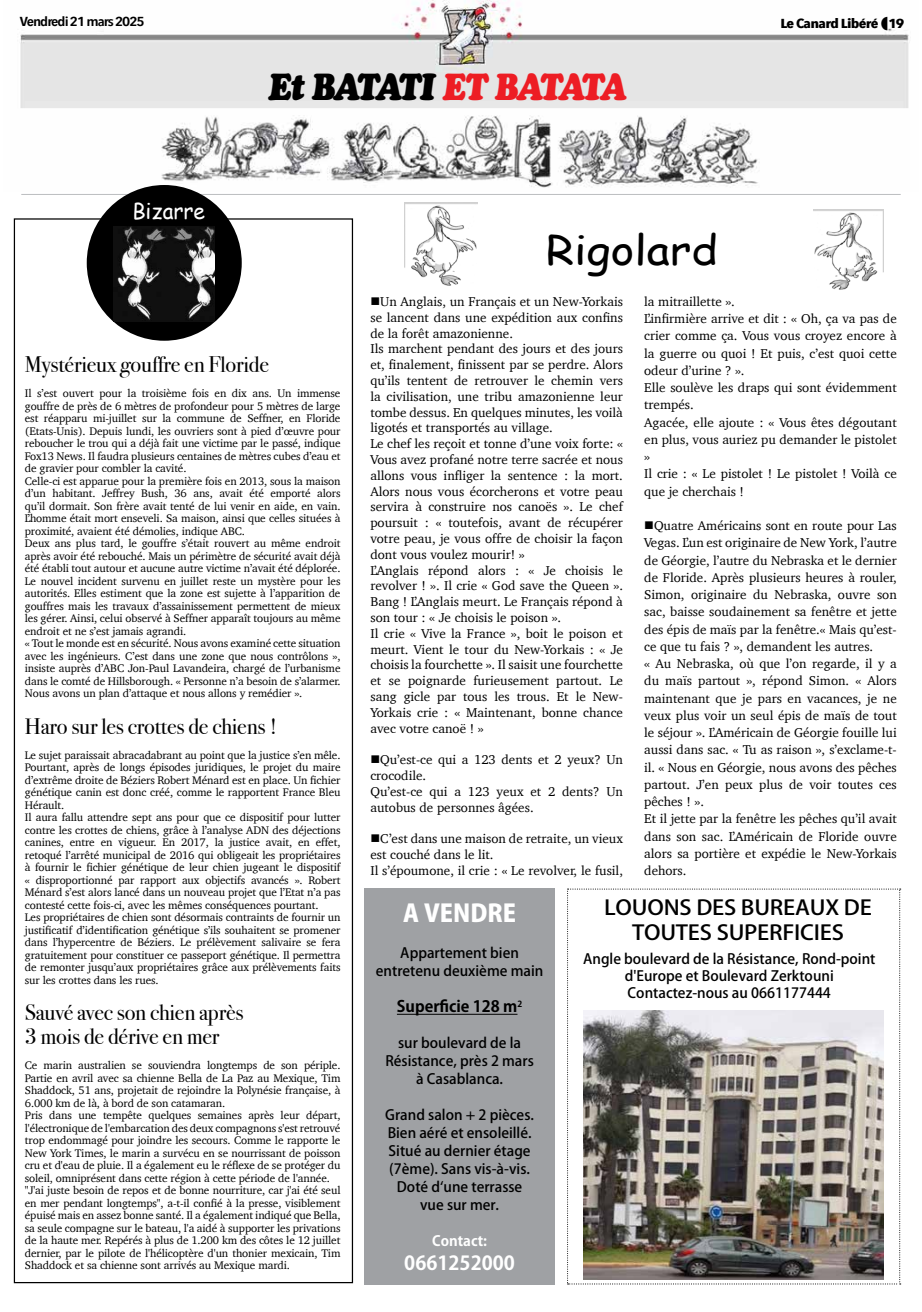
<style>
.page{position:relative;width:922px;height:1312px;background:#fff}
.page>*{position:absolute;margin:0;border:0;box-sizing:border-box;transform-origin:0 0}
.t1{font:40.62px "Comic Sans MS";color:#000;scale:1.11 1}
.t2{font:italic 37.5px "Cooper Black Std";letter-spacing:-.095em;color:#000;scale:.9 1}
.t3{font:800 24px "Koz Go Pr 6 N";color:#fff}
.t4{font:22.5px/23.8px "Bodoni Svty Two ITCTT";letter-spacing:-.01em;color:#000}
.t5{font:22px "Comic Sans MS";color:#fff;scale:.95 1}
.t6{font:500 20.38px/25.1px "Koz Go Pr 6 N";letter-spacing:-.01em;color:#000;text-align:center;scale:1.11 1}
.t7{font:700 19.25px "Koz Go Pr 6 N";color:#fff}
.t8{font:700 15.62px "Koz Go Pr 6 N";color:#000}
.t9{font:500 14.12px/18px "Koz Go Pr 6 N";color:#000;text-align:center}
.t10{font:700 14.12px "Koz Go Pr 6 N";color:#fff}
.t11{font:13.12px/15.8px "Charter";color:#000}
.t12{font:600 13px "Avenir Next Condensed";letter-spacing:-.06em;color:#000;scale:1.25 1}
.t13{font:700 13px "Avenir Next Condensed";letter-spacing:-.04em;color:#000;scale:1.25 1}
.t14{font:11.25px/12.5px "Charter";letter-spacing:-.01em;color:#000}
.s1{color:#ed1d24}
</style>
<div class="page">
<img style="left:20px;top:0;width:889px;height:191px">
<hr style="left:21px;top:194px;width:879px;height:1px;background:#bcbec0">
<img style="left:404px;top:202px;width:73px;height:84px">
<img style="left:813px;top:210px;width:70px;height:80px">
<div style="left:364px;top:888px;width:190px;height:396px;background:#9fa1a4"></div>
<hr style="left:397px;top:1013px;width:120px;height:1px;background:#000">
<svg style="left:567px;top:888px;width:333px;height:396px"></svg>
<img style="left:583px;top:1009px;width:300px;height:270px">
<div style="left:87px;top:185px;width:155px;height:155px;background:#000;border-radius:50%"></div>
<img style="left:113px;top:226px;width:101px;height:96px">
<svg style="left:881px;top:16px;width:6px;height:14px"></svg>
<p class="t12" style="left:20px;top:10px;width:101px">Vendredi 21 mars 2025</p>
<p class="t13" style="left:780px;top:15px;width:100px">Le Canard Libéré 19</p>
<h3 class="t5" style="left:132px;top:195px;width:78px">Bizarre</h3>
<h2 class="t2" style="left:268px;top:64px;width:400px">Et BATATI <span class="s1">ET BATATA</span></h2>
<h1 class="t1" style="left:545px;top:220px;width:156px">Rigolard</h1>
<h3 class="t4" style="left:25px;top:350px;width:246px">Mystérieux gouffre en Floride</h3>
<p class="t14" style="left:25px;top:387px;width:317px">Il s’est ouvert pour la troisième fois en dix ans. Un immense gouffre de près de 6 mètres de profondeur pour 5 mètres de large est réapparu mi-juillet sur la commune de Seffner, en Floride (Etats-Unis). Depuis lundi, les ouvriers sont à pied d’œuvre pour reboucher le trou qui a déjà fait une victime par le passé, indique Fox13 News. Il faudra plusieurs centaines de mètres cubes d’eau et de gravier pour combler la cavité.<br>Celle-ci est apparue pour la première fois en 2013, sous la maison d’un habitant. Jeffrey Bush, 36 ans, avait été emporté alors qu’il dormait. Son frère avait tenté de lui venir en aide, en vain.<br>L’homme était mort enseveli. Sa maison, ainsi que celles situées à proximité, avaient été démolies, indique ABC.<br>Deux ans plus tard, le gouffre s’était rouvert au même endroit après avoir été rebouché. Mais un périmètre de sécurité avait déjà été établi tout autour et aucune autre victime n’avait été déplorée.<br>Le nouvel incident survenu en juillet reste un mystère pour les autorités. Elles estiment que la zone est sujette à l’apparition de gouffres mais les travaux d’assainissement permettent de mieux les gérer. Ainsi, celui observé à Seffner apparaît toujours au même endroit et ne s’est jamais agrandi.<br>« Tout le monde est en sécurité. Nous avons examiné cette situation avec les ingénieurs. C’est dans une zone que nous contrôlons », insiste auprès d’ABC Jon-Paul Lavandeira, chargé de l’urbanisme dans le comté de Hillsborough. « Personne n’a besoin de s’alarmer.<br>Nous avons un plan d’attaque et nous allons y remédier ».</p>
<h3 class="t4" style="left:25px;top:711px;width:254px">Haro sur les crottes de chiens !</h3>
<p class="t14" style="left:25px;top:748px;width:317px">Le sujet paraissait abracadabrant au point que la justice s’en mêle.<br>Pourtant, après de longs épisodes juridiques, le projet du maire d’extrême droite de Béziers Robert Ménard est en place. Un fichier génétique canin est donc créé, comme le rapportent France Bleu Hérault.<br>Il aura fallu attendre sept ans pour que ce dispositif pour lutter contre les crottes de chiens, grâce à l’analyse ADN des déjections canines, entre en vigueur. En 2017, la justice avait, en effet, retoqué l’arrêté municipal de 2016 qui obligeait les propriétaires à fournir le fichier génétique de leur chien jugeant le dispositif « disproportionné par rapport aux objectifs avancés ». Robert Ménard s’est alors lancé dans un nouveau projet que l’Etat n’a pas contesté cette fois-ci, avec les mêmes conséquences pourtant.<br>Les propriétaires de chien sont désormais contraints de fournir un justificatif d’identification génétique s’ils souhaitent se promener dans l’hypercentre de Béziers. Le prélèvement salivaire se fera gratuitement pour constituer ce passeport génétique. Il permettra de remonter jusqu’aux propriétaires grâce aux prélèvements faits sur les crottes dans les rues.</p>
<h3 class="t4" style="left:25px;top:998px;width:220px">Sauvé avec son chien après<br>3 mois de dérive en mer</h3>
<p class="t14" style="left:25px;top:1058px;width:317px">Ce marin australien se souviendra longtemps de son périple.<br>Partie en avril avec sa chienne Bella de La Paz au Mexique, Tim Shaddock, 51 ans, projetait de rejoindre la Polynésie française, à 6.000 km de là, à bord de son catamaran.<br>Pris dans une tempête quelques semaines après leur départ, l'électronique de l'embarcation des deux compagnons s'est retrouvé trop endommagé pour joindre les secours. Comme le rapporte le New York Times, le marin a survécu en se nourrissant de poisson cru et d'eau de pluie. Il a également eu le réflexe de se protéger du soleil, omniprésent dans cette région à cette période de l'année. "J'ai juste besoin de repos et de bonne nourriture, car j'ai été seul en mer pendant longtemps", a-t-il confié à la presse, visiblement épuisé mais en assez bonne santé. Il a également indiqué que Bella, sa seule compagne sur le bateau, l'a aidé à supporter les privations de la haute mer. Repérés à plus de 1.200 km des côtes le 12 juillet dernier, par le pilote de l'hélicoptère d'un thonier mexicain, Tim Shaddock et sa chienne sont arrivés au Mexique mardi.</p>
<p class="t11" style="left:370px;top:293px;width:254px">■Un Anglais, un Français et un New-Yorkais se lancent dans une expédition aux confins de la forêt amazonienne.<br>Ils marchent pendant des jours et des jours et, finalement, finissent par se perdre. Alors qu’ils tentent de retrouver le chemin vers la civilisation, une tribu amazonienne leur tombe dessus. En quelques minutes, les voilà ligotés et transportés au village.<br>Le chef les reçoit et tonne d’une voix forte: « Vous avez profané notre terre sacrée et nous allons vous infliger la sentence : la mort.<br>Alors nous vous écorcherons et votre peau servira à construire nos canoës ». Le chef poursuit : « toutefois, avant de récupérer votre peau, je vous offre de choisir la façon dont vous voulez mourir! »<br>L’Anglais répond alors : « Je choisis le revolver ! ». Il crie « God save the Queen ».<br>Bang ! L’Anglais meurt. Le Français répond à son tour : « Je choisis le poison ».<br>Il crie « Vive la France », boit le poison et meurt. Vient le tour du New-Yorkais : « Je choisis la fourchette ». Il saisit une fourchette et se poignarde furieusement partout. Le sang gicle par tous les trous. Et le New-Yorkais crie : « Maintenant, bonne chance avec votre canoë ! »</p>
<p class="t11" style="left:370px;top:751px;width:254px">■Qu’est-ce qui a 123 dents et 2 yeux? Un crocodile.<br>Qu’est-ce qui a 123 yeux et 2 dents? Un autobus de personnes âgées.</p>
<p class="t11" style="left:370px;top:830px;width:254px">■C’est dans une maison de retraite, un vieux est couché dans le lit.<br>Il s’époumone, il crie : « Le revolver, le fusil,</p>
<p class="t11" style="left:644px;top:292px;width:254px;line-height:17.2px">la mitraillette ».<br>L’infirmière arrive et dit : « Oh, ça va pas de crier comme ça. Vous vous croyez encore à la guerre ou quoi ! Et puis, c’est quoi cette odeur d’urine ? ».<br>Elle soulève les draps qui sont évidemment trempés.<br>Agacée, elle ajoute : « Vous êtes dégoutant en plus, vous auriez pu demander le pistolet »<br>Il crie : « Le pistolet ! Le pistolet ! Voilà ce que je cherchais !</p>
<p class="t11" style="left:644px;top:516px;width:254px;line-height:17.2px">■Quatre Américains sont en route pour Las Vegas. L’un est originaire de New York, l’autre de Géorgie, l’autre du Nebraska et le dernier de Floride. Après plusieurs heures à rouler, Simon, originaire du Nebraska, ouvre son sac, baisse soudainement sa fenêtre et jette des épis de maïs par la fenêtre.« Mais qu’est&shy;ce que tu fais ? », demandent les autres.<br>« Au Nebraska, où que l’on regarde, il y a du maïs partout », répond Simon. « Alors maintenant que je pars en vacances, je ne veux plus voir un seul épis de maïs de tout le séjour ». L’Américain de Géorgie fouille lui aussi dans sac. « Tu as raison », s’exclame-t&shy;il. « Nous en Géorgie, nous avons des pêches partout. J’en peux plus de voir toutes ces pêches ! ».<br>Et il jette par la fenêtre les pêches qu’il avait dans son sac. L’Américain de Floride ouvre alors sa portière et expédie le New-Yorkais dehors.</p>
<h3 class="t3" style="left:403px;top:899px;width:114px">A VENDRE</h3>
<p class="t9" style="left:376px;top:943px;width:169px">Appartement bien entretenu deuxième main</p>
<h3 class="t8" style="left:397px;top:997px;width:127px">Superficie 128 m<sup>2</sup></h3>
<p class="t9" style="left:385px;top:1033px;width:150px">sur boulevard de la<br>Résistance, près 2 mars à Casablanca.</p>
<p class="t9" style="left:385px;top:1105px;width:150px">Grand salon + 2 pièces.<br>Bien aéré et ensoleillé.<br>Situé au dernier étage (7ème). Sans vis-à-vis.<br>Doté d‘une terrasse vue sur mer.</p>
<p class="t10" style="left:432px;top:1232px;width:56px">Contact:</p>
<h3 class="t7" style="left:404px;top:1251px;width:112px">0661252000</h3>
<h3 class="t6" style="left:604px;top:895px;width:242px">LOUONS DES BUREAUX DE<br>TOUTES SUPERFICIES</h3>
<p class="t9" style="left:583px;top:950px;width:294px;line-height:16.9px">Angle boulevard de la Résistance, Rond-point d'Europe et Boulevard Zerktouni<br>Contactez-nous au 0661177444</p>
</div>
